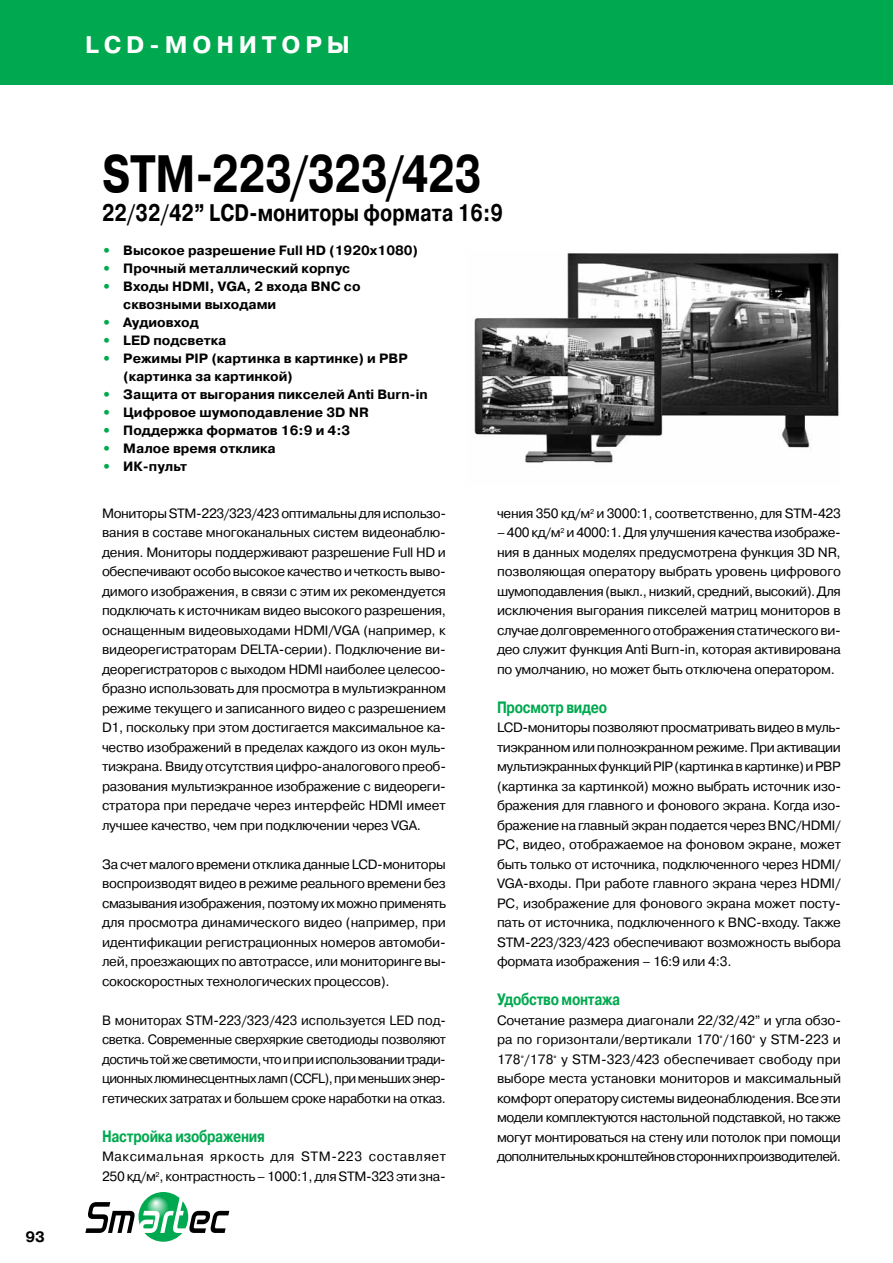
<style>
.page{position:relative;width:893px;height:1263px;background:#fff}
.page>*{position:absolute;margin:0;border:0;box-sizing:border-box;transform-origin:0 0}
.t1{font:700 52.5px "Pragmatica C";letter-spacing:-.015em;color:#000;scale:.8 1}
.t2{font:700 24px "Pragmatica C";color:#000;scale:.8 1}
.t3{font:700 24px "Pragmatica C";letter-spacing:.2em;color:#fff}
.t4{font:700 16.5px "Pragmatica C";letter-spacing:-.02em;color:#00a94f;scale:.8 1}
.t5{font:700 15px "Pragmatica C";color:#000}
.t6{font:13.5px/19.5px "Pragmatica C";letter-spacing:-.02em;color:#000;text-align:justify}
.t7{font:700 13.5px/18px "Pragmatica C";color:#000}
.t8{font:13.5px/19.5px "Pragmatica C";letter-spacing:.04em;color:#000}
.s1{color:#00a94f}
.s2{font-size:12px}
</style>
<div class="page">
<div style="left:0;top:0;width:893px;height:85px;background:#00a94f"></div>
<svg style="left:85px;top:1192px;width:144px;height:50px"></svg>
<img style="left:474px;top:253px;width:365px;height:210px">
<p class="t5" style="left:26px;top:1228px;width:21px">93</p>
<h2 class="t3" style="left:85px;top:31px;width:266px">LCD-МОНИТОРЫ</h2>
<h1 class="t1" style="left:102px;top:145px;width:476px">STM-223/323/423</h1>
<h2 class="t2" style="left:102px;top:199px;width:502px">22/32/42” LCD-мониторы формата 16:9</h2>
<p class="t7" style="left:102px;top:241px;width:318px"><span class="s1">•</span> Высокое разрешение Full HD (1920x1080)</p>
<p class="t7" style="left:102px;top:259px;width:250px"><span class="s1">•</span> Прочный металлический корпус</p>
<p class="t7" style="left:123px;top:277px;width:239px;text-indent:-21px"><span class="s1">•</span> Входы HDMI, VGA, 2 входа BNC со сквозными выходами</p>
<p class="t7" style="left:102px;top:313px;width:98px"><span class="s1">•</span> Аудиовход</p>
<p class="t7" style="left:102px;top:331px;width:126px"><span class="s1">•</span> LED подсветка</p>
<p class="t7" style="left:123px;top:349px;width:286px;text-indent:-21px"><span class="s1">•</span> Режимы PIP (картинка в картинке) и PBP (картинка за картинкой)</p>
<p class="t7" style="left:102px;top:385px;width:327px"><span class="s1">•</span> Защита от выгорания пикселей Anti Burn-in</p>
<p class="t7" style="left:102px;top:403px;width:268px"><span class="s1">•</span> Цифровое шумоподавление 3D NR</p>
<p class="t7" style="left:102px;top:421px;width:250px"><span class="s1">•</span> Поддержка форматов 16:9 и 4:3</p>
<p class="t7" style="left:102px;top:439px;width:175px"><span class="s1">•</span> Малое время отклика</p>
<p class="t7" style="left:102px;top:457px;width:87px"><span class="s1">•</span> ИК-пульт</p>
<p class="t6" style="left:102px;top:503px;width:346px">Мониторы STM-223/323/423 оптимальны для использо&shy;вания в составе многоканальных систем видеонаблю&shy;дения. Мониторы поддерживают разрешение Full HD и обеспечивают особо высокое качество и четкость выво&shy;димого изображения, в связи с этим их рекомендуется подключать к источникам видео высокого разрешения, оснащенным видеовыходами HDMI/VGA (например, к видеорегистраторам DELTA-серии). Подключение ви&shy;деорегистраторов с выходом HDMI наиболее целесоо&shy;бразно использовать для просмотра в мультиэкранном режиме текущего и записанного видео с разрешением D1, поскольку при этом достигается максимальное ка&shy;чество изображений в пределах каждого из окон муль&shy;тиэкрана. Ввиду отсутствия цифро-аналогового преоб&shy;разования мультиэкранное изображение с видеореги&shy;стратора при передаче через интерфейс HDMI имеет лучшее качество, чем при подключении через VGA.</p>
<p class="t6" style="left:102px;top:854px;width:346px">За счет малого времени отклика данные LCD-мониторы воспроизводят видео в режиме реального времени без смазывания изображения, поэтому их можно применять для просмотра динамического видео (например, при идентификации регистрационных номеров автомоби&shy;лей, проезжающих по автотрассе, или мониторинге вы&shy;сокоскоростных технологических процессов).</p>
<p class="t6" style="left:102px;top:1010px;width:345px">В мониторах STM-223/323/423 используется LED под&shy;светка. Современные сверхяркие светодиоды позволяют достичь той же светимости, что и при использовании тради&shy;ционных люминесцентных ламп (CCFL), при меньших энер&shy;гетических затратах и большем сроке наработки на отказ.</p>
<p class="t4" style="left:102px;top:1127px;width:205px">Настройка изображения</p>
<p class="t8" style="left:102px;top:1147px;width:346px">Максимальная яркость для STM-223 составляет<br>250 кд/м<sup>2</sup>, контрастность – 1000:1, для STM-323 эти зна-</p>
<p class="t6" style="left:497px;top:503px;width:345px">чения 350 кд/м<sup>2</sup> и 3000:1, соответственно, для STM-423</p>
<p class="t6" style="left:497px;top:523px;width:346px">– 400 кд/м<sup>2</sup> и 4000:1. Для улучшения качества изображе&shy;ния в данных моделях предусмотрена функция 3D NR, позволяющая оператору выбрать уровень цифрового шумоподавления (выкл. , низкий, средний, высокий). Для исключения выгорания пикселей матриц мониторов в случае долговременного отображения статического ви&shy;део служит функция Anti Burn-in, которая активирована по умолчанию, но может быть отключена оператором.</p>
<p class="t4" style="left:497px;top:698px;width:139px">Просмотр видео</p>
<p class="t6" style="left:497px;top:718px;width:346px">LCD-мониторы позволяют просматривать видео в муль&shy;тиэкранном или полноэкранном режиме. При активации мультиэкранных функций PIP (картинка в картинке) и РВР (картинка за картинкой) можно выбрать источник изо&shy;бражения для главного и фонового экрана. Когда изо&shy;бражение на главный экран подается через BNC/HDMI/ PC, видео, отображаемое на фоновом экране, может быть только от источника, подключенного через HDMI/ VGA-входы. При работе главного экрана через HDMI/ PC, изображение для фонового экрана может посту&shy;пать от источника, подключенного к BNC-входу. Также STM-223/323/423 обеспечивают возможность выбора формата изображения – 16:9 или 4:3.</p>
<p class="t4" style="left:497px;top:990px;width:156px">Удобство монтажа</p>
<p class="t6" style="left:497px;top:1010px;width:346px">Сочетание размера диагонали 22/32/42” и угла обзо&shy;ра по горизонтали/вертикали 170<span class="s2">°</span>/160<span class="s2">°</span> у STM-223 и 178<span class="s2">°</span>/178<span class="s2">°</span> у STM-323/423 обеспечивает свободу при выборе места установки мониторов и максимальный комфорт оператору системы видеонаблюдения. Все эти модели комплектуются настольной подставкой, но также могут монтироваться на стену или потолок при помощи дополнительных кронштейнов сторонних производителей.</p>
</div>
